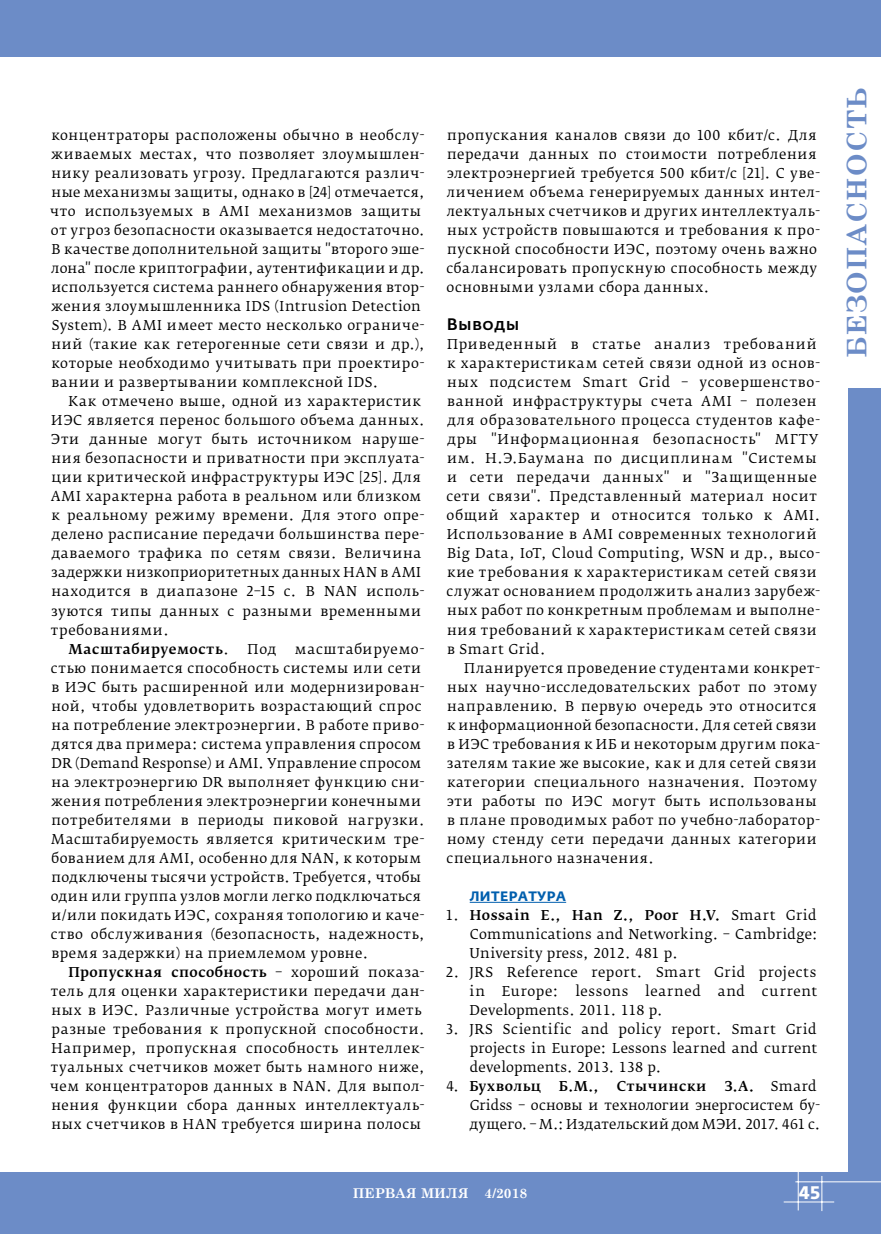
<style>
.page{position:relative;width:881px;height:1234px;background:#fff}
.page>*{position:absolute;margin:0;border:0;box-sizing:border-box;transform-origin:0 0}
.t1{font:700 27px "Century Schoolbook";letter-spacing:.05em;color:#6c8cc7}
.t2{font:700 18px "Fedra Sans Pro";color:#fff}
.t3{font:500 16.5px "Fedra Sans Pro";letter-spacing:.015em;color:#000}
.t4{font:13.5px/19px "Fedra Serif B Pro";letter-spacing:.04em;color:#000}
.t5{font:13.5px/19px "Fedra Serif B Pro";letter-spacing:.015em;color:#000}
.t6{font:500 13.5px "Fedra Serif B Pro";letter-spacing:.04em;color:#000}
.t7{font:700 13.5px "Century Schoolbook";color:#fff}
.t8{font:700 13.5px "Fedra Sans Pro";letter-spacing:.03em;color:#005fae}
.s1{font-weight:400}
.s2{font-weight:500}
</style>
<div class="page">
<div style="left:0;top:0;width:880px;height:57px;background:#6c8cc7"></div>
<div style="left:0;top:1172px;width:880px;height:61px;background:#6c8cc7"></div>
<div style="left:847px;top:0;width:33px;height:1233px;background:#6c8cc7"></div>
<hr style="left:783px;top:1201px;width:50px;height:1px;background:#fff">
<hr style="left:797px;top:1171px;width:1px;height:39px;background:#fff">
<hr style="left:821px;top:1175px;width:1px;height:35px;background:#fff">
<hr style="left:795px;top:1181px;width:85px;height:1px;background:#fff">
<div style="left:846px;top:57px;width:34px;height:330px;background:#fff"></div>
<hr style="left:469px;top:901px;width:97px;height:1px;background:#005fae">
<p class="t4" style="left:50px;top:125px;width:376px">концентраторы расположены обычно в необслу&shy;живаемых местах, что позволяет злоумышлен&shy;нику реализовать угрозу. Предлагаются различ&shy;ные механизмы защиты, однако в [24] отмечается, что используемых в AMI механизмов защиты от угроз безопасности оказывается недостаточно.<br>В качестве дополнительной защиты "второго эше&shy;лона" после криптографии, аутентификации и др. используется система раннего обнаружения втор&shy;жения злоумышленника IDS (Intrusion Detection System). В AMI имеет место несколько ограниче&shy;ний (такие как гетерогенные сети связи и др.), которые необходимо учитывать при проектиро&shy;вании и развертывании комплексной IDS.</p>
<p class="t4" style="left:68px;top:392px;width:354px">Как отмечено выше, одной из характеристик</p>
<p class="t4" style="left:51px;top:411px;width:375px">ИЭС является перенос большого объема данных.</p>
<p class="t4" style="left:51px;top:430px;width:375px">Эти данные могут быть источником наруше-</p>
<p class="t4" style="left:51px;top:449px;width:374px">ния безопасности и приватности при эксплуата-</p>
<p class="t4" style="left:51px;top:468px;width:371px">ции критической инфраструктуры ИЭС [25]. Для</p>
<p class="t4" style="left:51px;top:487px;width:372px">AMI характерна работа в реальном или близком</p>
<p class="t4" style="left:51px;top:506px;width:374px">к реальному режиму времени. Для этого опре-</p>
<p class="t4" style="left:52px;top:525px;width:374px">делено расписание передачи большинства пере-</p>
<p class="t4" style="left:52px;top:544px;width:371px">даваемого трафика по сетям связи. Величина</p>
<p class="t4" style="left:51px;top:563px;width:371px">задержки низкоприоритетных данных HAN в AMI</p>
<p class="t4" style="left:51px;top:582px;width:374px">находится в диапазоне 2–15 с. В NAN исполь-</p>
<p class="t4" style="left:51px;top:601px;width:371px">зуются типы данных с разными временными</p>
<p class="t4" style="left:51px;top:620px;width:119px">требованиями.</p>
<p class="t6" style="left:68px;top:640px;width:162px">Масштабируемость<span class="s1">.</span></p>
<p class="t4" style="left:247px;top:639px;width:30px">Под</p>
<p class="t4" style="left:51px;top:639px;width:375px;text-indent:244px">масштабируемо&shy;стью понимается способность системы или сети в ИЭС быть расширенной или модернизирован&shy;ной, чтобы удовлетворить возрастающий спрос на потребление электроэнергии. В работе приво&shy;дятся два примера: система управления спросом DR (Demand Response) и AMI. Управление спросом на электроэнергию DR выполняет функцию сни&shy;жения потребления электроэнергии конечными потребителями в периоды пиковой нагрузки.<br>Масштабируемость является критическим тре&shy;бованием для AMI, особенно для NAN, к которым подключены тысячи устройств. Требуется, чтобы один или группа узлов могли легко подключаться и/или покидать ИЭС, сохраняя топологию и каче&shy;ство обслуживания (безопасность, надежность, время задержки) на приемлемом уровне.</p>
<p class="t4" style="left:50px;top:962px;width:376px;text-indent:18px"><span class="s2">Пропускная способность</span> – хороший показа&shy;тель для оценки характеристики передачи дан&shy;ных в ИЭС. Различные устройства могут иметь разные требования к пропускной способности.<br>Например, пропускная способность интеллек&shy;туальных счетчиков может быть намного ниже, чем концентраторов данных в NAN. Для выпол&shy;нения функции сбора данных интеллектуаль&shy;ных счетчиков в HAN требуется ширина полосы</p>
<p class="t4" style="left:446px;top:125px;width:375px">пропускания каналов связи до 100 кбит/с. Для передачи данных по стоимости потребления электроэнергией требуется 500 кбит/с [21]. С уве&shy;личением объема генерируемых данных интел&shy;лектуальных счетчиков и других интеллектуаль&shy;ных устройств повышаются и требования к про&shy;пускной способности ИЭС, поэтому очень важно сбалансировать пропускную способность между основными узлами сбора данных.</p>
<p class="t3" style="left:447px;top:314px;width:74px">Выводы</p>
<p class="t4" style="left:446px;top:334px;width:375px">Приведенный в статье анализ требований к характеристикам сетей связи одной из основ&shy;ных подсистем Smart Grid – усовершенство&shy;ванной инфраструктуры счета AMI – полезен для образовательного процесса студентов кафе&shy;дры "Информационная безопасность" МГТУ им. Н.Э.Баумана по дисциплинам "Системы и сети передачи данных" и "Защищенные сети связи". Представленный материал носит общий характер и относится только к AMI.<br>Использование в AMI современных технологий Big Data, IoT, Cloud Computing, WSN и др., высо&shy;кие требования к характеристикам сетей связи служат основанием продолжить анализ зарубеж&shy;ных работ по конкретным проблемам и выполне&shy;ния требований к характеристикам сетей связи в Smart Grid.</p>
<p class="t4" style="left:446px;top:658px;width:375px;text-indent:17px">Планируется проведение студентами конкрет&shy;ных научно-исследовательских работ по этому направлению. В первую очередь это относится к информационной безопасности. Для сетей связи в ИЭС требования к ИБ и некоторым другим пока&shy;зателям такие же высокие, как и для сетей связи категории специального назначения. Поэтому эти работы по ИЭС могут быть использованы в плане проводимых работ по учебно-лаборатор&shy;ному стенду сети передачи данных категории специального назначения.</p>
<p class="t8" style="left:469px;top:887px;width:98px">ЛИТЕРАТУРА</p>
<p class="t4" style="left:469px;top:905px;width:349px;text-align:justify;text-indent:-24px">1. <span class="s2">Hossain E., Han Z., Poor H.V.</span> Smart Grid Communications and Networking. – Cambridge:<br>University press, 2012. 481 p.</p>
<p class="t4" style="left:469px;top:962px;width:349px;text-align:justify;text-indent:-24px">2. JRS Reference report. Smart Grid projects in Europe: lessons learned and current Developments. 2011. 118 p.</p>
<p class="t4" style="left:469px;top:1019px;width:349px;text-align:justify;text-indent:-24px">3. JRS Scientific and policy report. Smart Grid projects in Europe: Lessons learned and current developments. 2013. 138 p.</p>
<p class="t6" style="left:446px;top:1077px;width:96px"><span class="s1">4.</span> Бухвольц</p>
<p class="t6" style="left:558px;top:1077px;width:41px">Б.М.,</p>
<p class="t6" style="left:616px;top:1077px;width:91px">Стычински</p>
<p class="t5" style="left:469px;top:1076px;width:352px;text-indent:255px"><span class="s2">З.А.</span> Smard<br>Gridss – основы и технологии энергосистем бу&shy;дущего. – М.: Издательский дом МЭИ. 2017. 461 c.</p>
<p class="t7" style="left:352px;top:1181px;width:176px">ПЕРВАЯ МИЛЯ 4/2018</p>
<h2 class="t2" style="left:798px;top:1180px;width:23px">45</h2>
<h1 class="t1" style="left:835px;top:358px;width:272px;rotate:-90deg">Безопасность</h1>
</div>
